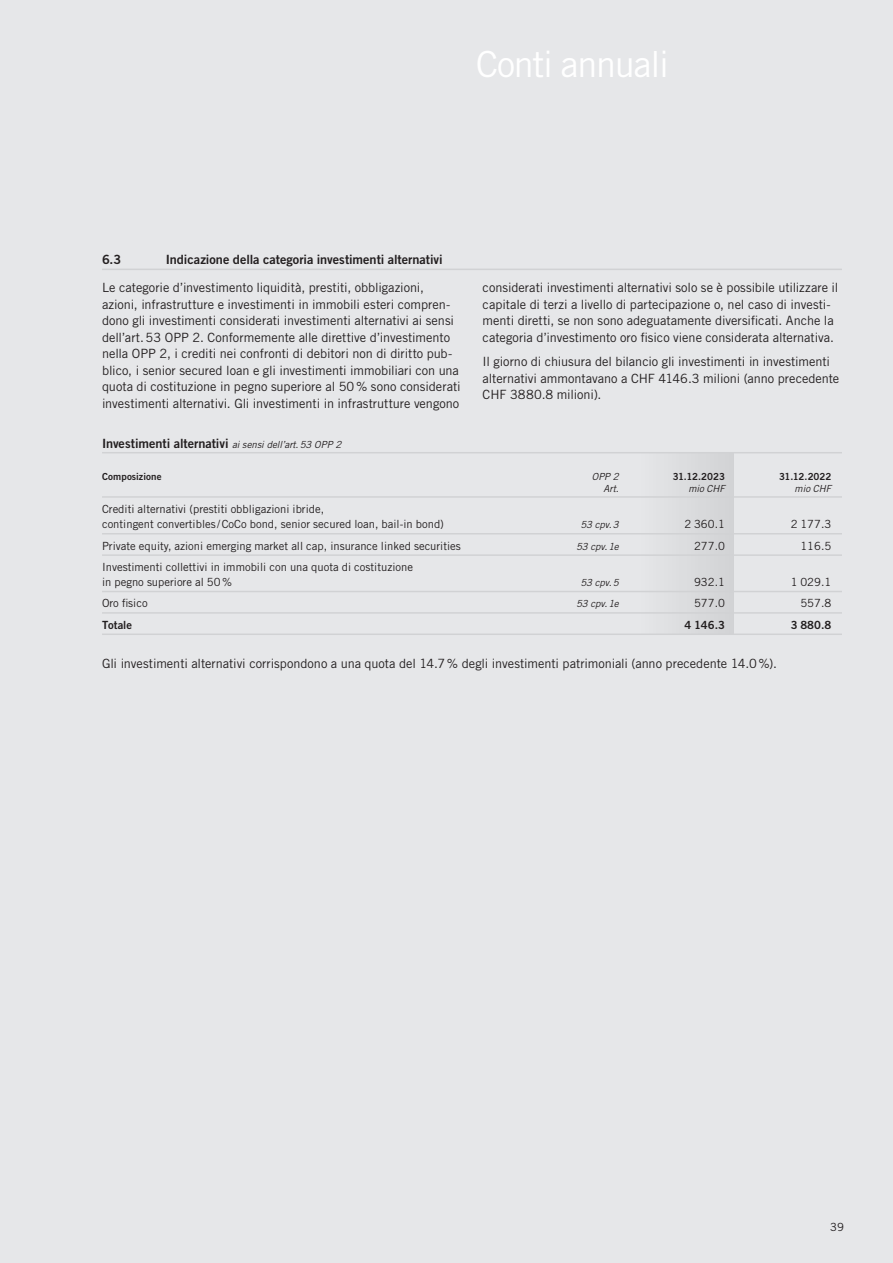
<style>
.page{position:relative;width:893px;height:1263px;background:#e6e7e9}
.page>*{position:absolute;margin:0;border:0;box-sizing:border-box;transform-origin:0 0}
.kolumnen_tit{font:36px "Trade Gothic LT Std";letter-spacing:-.035em;color:#fff}
.Text{font:12.75px/16.5px "Trade Gothic LT Std";letter-spacing:-.005em;color:#231f20}
.Uebertitel_grau{font:12.75px "Trade Gothic LT Std Bd 2";color:#231f20}
.tab-Text{font:11.25px/15px "Trade Gothic LT Std";color:#231f20}
.tab-Text-2{font:11.25px "Trade Gothic LT Std Bd 2";color:#231f20}
.kolumnen_tit-2{font:11.25px "Trade Gothic LT Std";color:#231f20}
.tab-kopf{font:9.75px "Trade Gothic LT Std Bd 2";color:#231f20}
.tab-Text-3{font:italic 9.75px "Trade Gothic LT Std";letter-spacing:-.01em;color:#231f20}
.tab-kopf-2{font:italic 9.75px "Trade Gothic LT Std";color:#231f20}
.s1{font-family:"Trade Gothic LT Std";font-style:italic;font-size:9.75px}
</style>
<div class="page">
<div style="left:636px;top:452px;width:98px;height:182px;background:#dcdddf"></div>
<hr style="left:102px;top:452px;width:740px;height:1px;background:#d1d2d4">
<hr style="left:102px;top:496px;width:740px;height:2px;background:#d1d2d4">
<hr style="left:102px;top:533px;width:740px;height:1px;background:#d1d2d4">
<hr style="left:102px;top:554px;width:740px;height:2px;background:#d1d2d4">
<hr style="left:102px;top:591px;width:740px;height:1px;background:#d1d2d4">
<hr style="left:102px;top:612px;width:740px;height:2px;background:#d1d2d4">
<hr style="left:102px;top:633px;width:740px;height:2px;background:#d1d2d4">
<hr style="left:102px;top:269px;width:740px;height:1px;background:#d1d2d4">
<p class="kolumnen_tit" style="left:476px;top:42px;width:194px">Conti annuali</p>
<p class="Uebertitel_grau" style="left:102px;top:252px;width:21px">6.3</p>
<p class="Uebertitel_grau" style="left:166px;top:252px;width:278px">Indicazione della categoria investimenti alternativi</p>
<p class="Text" style="left:102px;top:279px;width:360px">Le categorie d’investimento liquidità, prestiti, obbligazioni, azioni, infrastrutture e investimenti in immobili esteri compren&shy;dono gli investimenti considerati investimenti alternativi ai sensi dell’art.53 OPP 2. Conformemente alle direttive d’investimento nella OPP 2, i crediti nei confronti di debitori non di diritto pub&shy;blico, i senior secured loan e gli investimenti immobiliari con una quota di costituzione in pegno superiore al 50% sono considerati investimenti alternativi. Gli investimenti in infrastrutture vengono</p>
<p class="Text" style="left:483px;top:279px;width:357px">considerati investimenti alternativi solo se è possibile utilizzare il capitale di terzi a livello di partecipazione o, nel caso di investi&shy;menti diretti, se non sono adeguatamente diversificati. Anche la categoria d’investimento oro fisico viene considerata alternativa.</p>
<p class="Text" style="left:483px;top:353px;width:358px">Il giorno di chiusura del bilancio gli investimenti in investimenti alternativi ammontavano a CHF 4146.3 milioni (anno precedente<br>CHF 3880.8 milioni).</p>
<p class="Uebertitel_grau" style="left:102px;top:435px;width:241px">Investimenti alternativi <span class="s1">ai sensi dell’art.53 OPP 2</span></p>
<p class="tab-kopf" style="left:102px;top:470px;width:61px">Composizione</p>
<p class="tab-kopf-2" style="left:592px;top:471px;width:28px">OPP 2</p>
<p class="tab-kopf" style="left:673px;top:470px;width:54px">31.12.2023</p>
<p class="tab-kopf" style="left:779px;top:470px;width:54px">31.12.2022</p>
<p class="tab-kopf-2" style="left:603px;top:483px;width:17px">Art.</p>
<p class="tab-kopf-2" style="left:688px;top:483px;width:38px">mio CHF</p>
<p class="tab-kopf-2" style="left:795px;top:483px;width:38px">mio CHF</p>
<p class="tab-Text" style="left:102px;top:502px;width:343px">Crediti alternativi (prestiti obbligazioni ibride,<br>contingent convertibles /CoCo bond, senior secured loan, bail-in bond)</p>
<p class="tab-Text-3" style="left:580px;top:519px;width:40px">53 cpv.3</p>
<p class="tab-Text" style="left:684px;top:517px;width:42px">2 360.1</p>
<p class="tab-Text" style="left:791px;top:517px;width:42px">2 177.3</p>
<p class="tab-Text" style="left:102px;top:538px;width:360px">Private equity, azioni emerging market all cap, insurance linked securities</p>
<p class="tab-Text-3" style="left:576px;top:540px;width:44px">53 cpv.1e</p>
<p class="tab-Text" style="left:694px;top:538px;width:32px">277.0</p>
<p class="tab-Text" style="left:800px;top:538px;width:32px">116.5</p>
<p class="tab-Text" style="left:102px;top:559px;width:312px">Investimenti collettivi in immobili con una quota di costituzione in pegno superiore al 50%</p>
<p class="tab-Text-3" style="left:580px;top:577px;width:40px">53 cpv.5</p>
<p class="tab-Text" style="left:694px;top:574px;width:32px">932.1</p>
<p class="tab-Text" style="left:791px;top:574px;width:42px">1 029.1</p>
<p class="tab-Text" style="left:102px;top:596px;width:47px">Oro fisico</p>
<p class="tab-Text-3" style="left:576px;top:598px;width:44px">53 cpv.1e</p>
<p class="tab-Text" style="left:694px;top:596px;width:32px">577.0</p>
<p class="tab-Text" style="left:800px;top:596px;width:32px">557.8</p>
<p class="tab-Text-2" style="left:102px;top:618px;width:32px">Totale</p>
<p class="tab-Text-2" style="left:684px;top:618px;width:42px">4 146.3</p>
<p class="tab-Text-2" style="left:791px;top:618px;width:42px">3 880.8</p>
<p class="Text" style="left:102px;top:655px;width:676px">Gli investimenti alternativi corrispondono a una quota del 14.7% degli investimenti patrimoniali (anno precedente 14.0%).</p>
<p class="kolumnen_tit-2" style="left:830px;top:1220px;width:15px">39</p>
</div>
